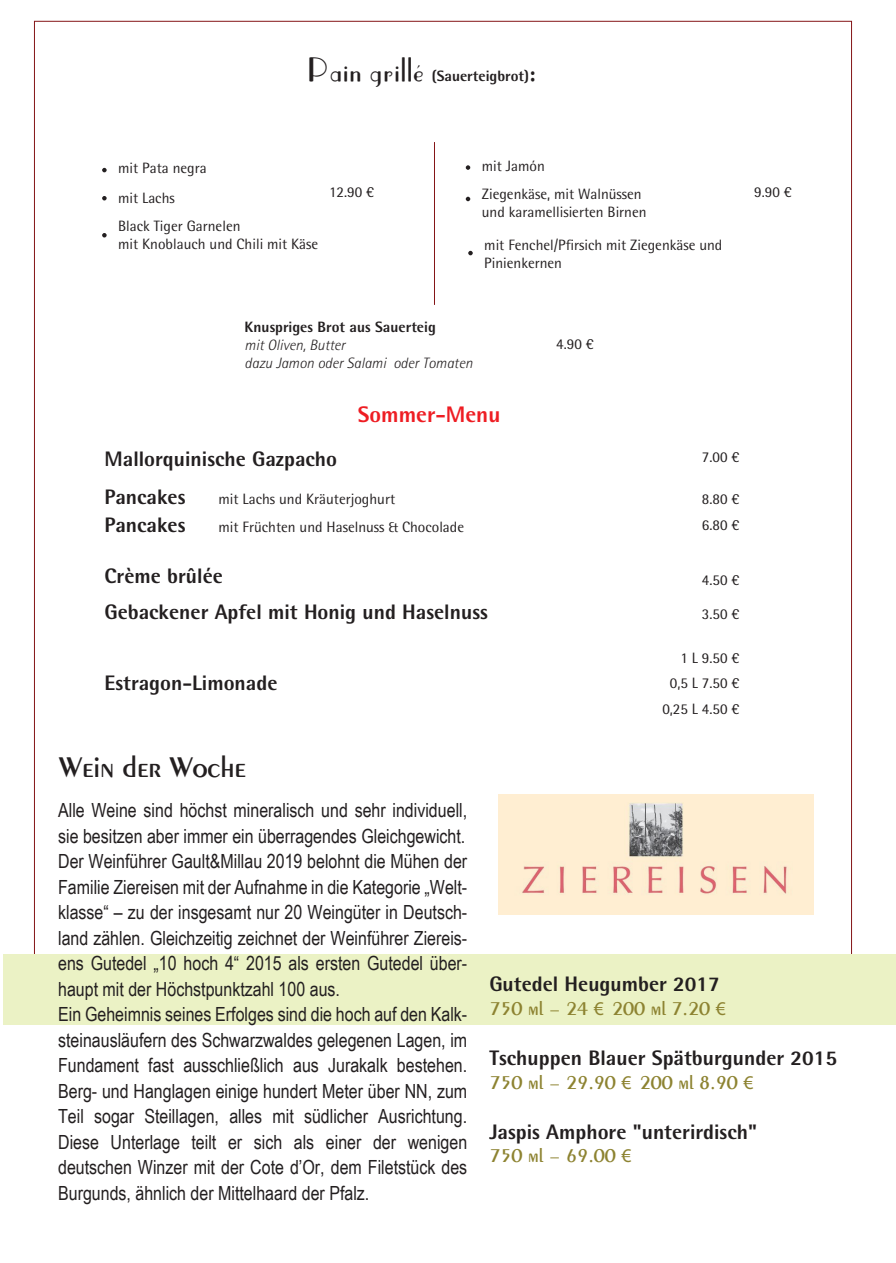
<style>
.page{position:relative;width:896px;height:1263px;background:#fff}
.page>*{position:absolute;margin:0;border:0;box-sizing:border-box;transform-origin:0 0}
.t1{font:34.5px "Parisish";color:#231f20}
.t2{font:30px "Penta";color:#231f20}
.t3{font:700 22.5px "Bund B Sans";color:#ee1d23}
.t4{font:700 21px/36.3px "Bund B Sans";color:#231f20}
.t5{font:19.5px/25.5px "Arial Narrow";color:#231f20}
.t6{font:19.5px "Penta";color:#8d8331}
.t7{font:15px/18px "Bund B Sans";color:#231f20}
.t8{font:italic 300 15px/18px "Bund B Sans";color:#231f20}
.t9{font:700 15px "Bund B Sans";color:#231f20}
.s1{font-family:"Myriad Pro"}
</style>
<div class="page">
<svg style="left:102px;top:168px;width:5px;height:4px"></svg>
<svg style="left:102px;top:196px;width:5px;height:4px"></svg>
<svg style="left:102px;top:233px;width:5px;height:4px"></svg>
<svg style="left:466px;top:165px;width:4px;height:5px"></svg>
<svg style="left:468px;top:251px;width:5px;height:4px"></svg>
<svg style="left:466px;top:197px;width:4px;height:4px"></svg>
<hr style="left:434px;top:142px;width:1px;height:163px;background:#841517">
<div style="left:3px;top:955px;width:893px;height:70px;background:#ebf2c5"></div>
<img style="left:498px;top:794px;width:315px;height:121px">
<h1 class="t1" style="left:308px;top:53px;width:118px">Pain grillé</h1>
<p class="t9" style="left:432px;top:66px;width:99px">(Sauerteigbrot)</p>
<h1 class="t1" style="left:529px;top:53px;width:11px">:</h1>
<p class="t7" style="left:118px;top:159px;width:90px">mit Pata negra</p>
<p class="t7" style="left:482px;top:157px;width:64px">mit Jamón</p>
<p class="t7" style="left:118px;top:189px;width:58px">mit Lachs</p>
<p class="t7" style="left:329px;top:183px;width:47px">12.90 €</p>
<p class="t7" style="left:754px;top:183px;width:39px">9.90 €</p>
<p class="t7" style="left:482px;top:185px;width:166px">Ziegenkäse, mit Walnüssen und karamellisierten Birnen</p>
<p class="t7" style="left:118px;top:217px;width:202px">Black Tiger Garnelen<br>mit Knoblauch und Chili mit Käse</p>
<p class="t7" style="left:484px;top:236px;width:240px">mit Fenchel/Pfirsich mit Ziegenkäse und<br>Pinienkernen</p>
<p class="t9" style="left:245px;top:317px;width:193px">Knuspriges Brot aus Sauerteig</p>
<p class="t8" style="left:245px;top:336px;width:229px">mit Oliven, Butter<br>dazu Jamon oder Salami oder Tomaten</p>
<p class="t7" style="left:556px;top:335px;width:39px">4.90 €</p>
<p class="t3" style="left:358px;top:400px;width:144px">Sommer-Menu</p>
<p class="t4" style="left:104px;top:440px;width:234px">Mallorquinische Gazpacho</p>
<p class="t7" style="left:702px;top:448px;width:39px">7.00 €</p>
<p class="t4" style="left:104px;top:478px;width:82px">Pancakes</p>
<p class="t7" style="left:219px;top:490px;width:178px">mit Lachs und Kräuterjoghurt</p>
<p class="t4" style="left:104px;top:506px;width:82px">Pancakes</p>
<p class="t7" style="left:218px;top:517px;width:247px">mit Früchten und Haselnuss &amp; Chocolade</p>
<p class="t4" style="left:104px;top:557px;width:385px">Crème brûlée<br>Gebackener Apfel mit Honig und Haselnuss</p>
<p class="t4" style="left:104px;top:664px;width:174px">Estragon-Limonade</p>
<h2 class="t2" style="left:59px;top:751px;width:188px">Wein der Woche</h2>
<p class="t7" style="left:702px;top:490px;width:39px">8.80 €</p>
<p class="t7" style="left:702px;top:515px;width:39px">6.80 €</p>
<p class="t7" style="left:702px;top:571px;width:39px">4.50 €</p>
<p class="t7" style="left:702px;top:605px;width:39px">3.50 €</p>
<p class="t7" style="left:670px;top:645px;width:71px;line-height:25px;text-align:right">1 L 9.50 €<br>0,5 L 7.50 €</p>
<p class="t7" style="left:662px;top:700px;width:79px">0,25 L 4.50 €</p>
<p class="t5" style="left:58px;top:797px;width:411px">Alle Weine sind höchst mineralisch und sehr individuell, sie besitzen aber immer ein überragendes Gleichgewicht.<br>Der Weinführer Gault&amp;Millau 2019 belohnt die Mühen der Familie Ziereisen mit der Aufnahme in die Kategorie „Welt&shy;klasse“ – zu der insgesamt nur 20 Weingüter in Deutsch&shy;land zählen. Gleichzeitig zeichnet der Weinführer Ziereis&shy;ens Gutedel „10 hoch 4“ 2015 als ersten Gutedel über&shy;haupt mit der Höchstpunktzahl 100 aus.<br>Ein Geheimnis seines Erfolges sind die hoch auf den Kalk&shy;steinausläufern des Schwarzwaldes gelegenen Lagen, im Fundament fast ausschließlich aus Jurakalk bestehen.<br>Berg- und Hanglagen einige hundert Meter über NN, zum Teil sogar Steillagen, alles mit südlicher Ausrichtung.<br>Diese Unterlage teilt er sich als einer der wenigen deutschen Winzer mit der Cote d’Or, dem Filetstück des Burgunds, ähnlich der Mittelhaard der Pfalz.</p>
<p class="t4" style="left:489px;top:966px;width:232px">Gutedel Heugumber 2017</p>
<p class="t6" style="left:489px;top:998px;width:238px">750 ml - 24 <span class="s1">€</span> 200 ml 7.20 <span class="s1">€</span></p>
<p class="t4" style="left:489px;top:1039px;width:349px">Tschuppen Blauer Spätburgunder 2015</p>
<p class="t6" style="left:489px;top:1072px;width:265px">750 ml - 29.90 <span class="s1">€</span> 200 ml 8.90 <span class="s1">€</span></p>
<p class="t4" style="left:489px;top:1113px;width:269px">Jaspis Amphore "unterirdisch"</p>
<p class="t6" style="left:489px;top:1146px;width:144px">750 ml - 69.00 <span class="s1">€</span></p>
</div>
